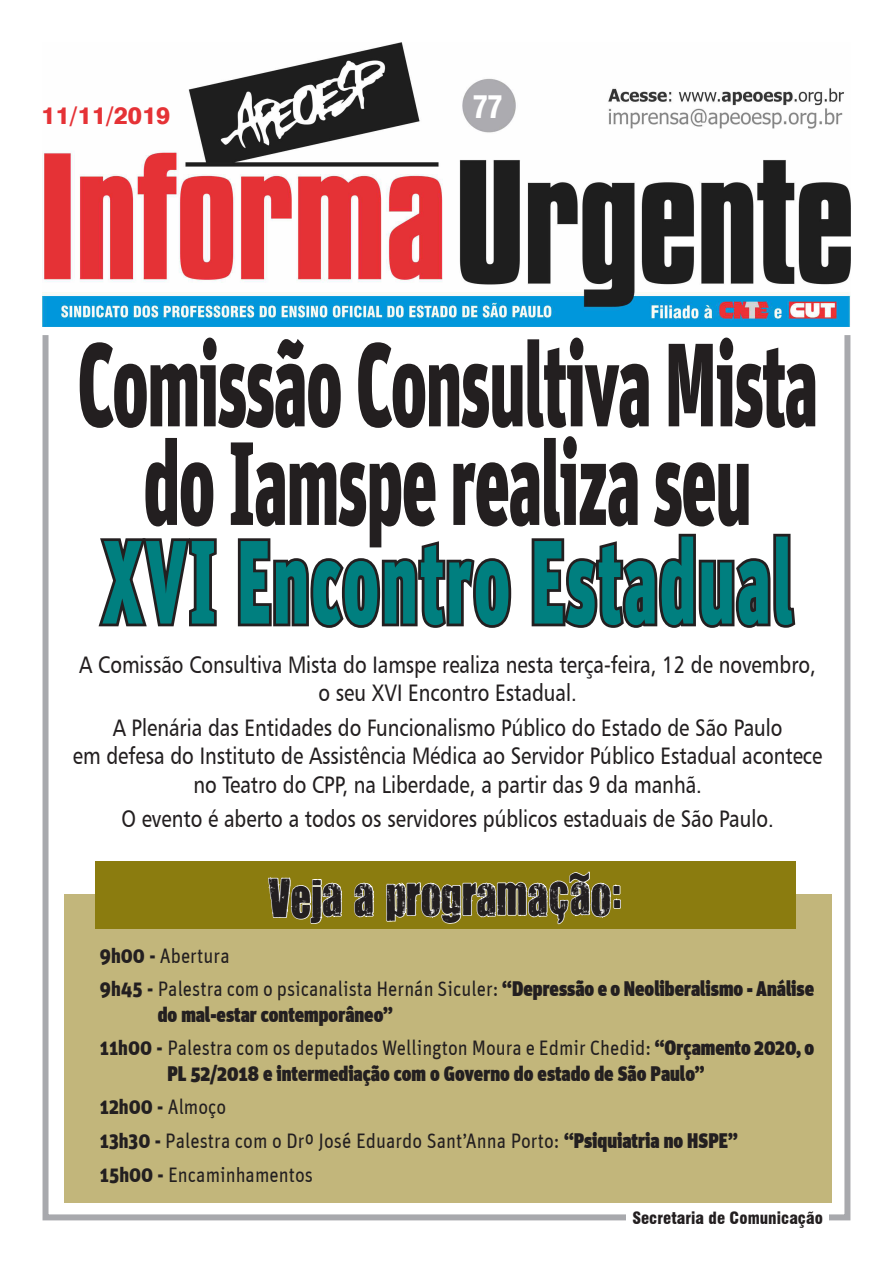
<style>
.page{position:relative;width:893px;height:1263px;background:#fff}
.page>*{position:absolute;margin:0;border:0;box-sizing:border-box;transform-origin:0 0}
.Título{font:900 118.35px/98.6px "Unit";letter-spacing:-.025em;color:#231f20;text-align:center;scale:.6 1}
.Corpo_do_texto{font:45px "You Are Loved";color:#231f20}
.t1{font:800 33px "Swiss 721 BT";color:#fff;scale:.75 1}
.Corpo_do_texto-2{font:800 24px "Swiss 721 BT";color:#e53236}
.Corpo_do_texto-3{font:23.85px/28.7px "Humanist 777 BT Roman B";color:#231f20;text-align:center;scale:.83 1}
.Textobox{font:900 21px/25.2px "Unit";color:#231f20;scale:.9 1}
.Textobox-2{font:21px "Unit";color:#231f20;scale:.9 1}
.Textobox-3{font:900 21px "Unit";color:#231f20;scale:.9 1}
.t2{font:900 condensed 16.5px "Swiss 721 BT";color:#231f20}
.s1{color:#007f7f}
.s2{font-weight:900}
.s3{font-style:inherit}
.s4{font-weight:400}
</style>
<div class="page">
<div style="left:64px;top:895px;width:767px;height:308px;background:#c2b67b"></div>
<div style="left:43px;top:332px;width:807px;height:888px;border:6px solid #a8a9ad"></div>
<img style="left:43px;top:42px;width:807px;height:285px">
<div style="left:627px;top:1210px;width:202px;height:18px;background:#fff"></div>
<svg style="left:98px;top:538px;width:119px;height:89px"></svg>
<svg style="left:237px;top:538px;width:275px;height:90px"></svg>
<svg style="left:531px;top:533px;width:265px;height:95px"></svg>
<div style="left:95px;top:862px;width:700px;height:67px;background:#8b7c0f"></div>
<svg style="left:268px;top:877px;width:74px;height:47px"></svg>
<svg style="left:354px;top:882px;width:20px;height:36px"></svg>
<svg style="left:386px;top:871px;width:235px;height:54px"></svg>
<p class="Corpo_do_texto-2" style="left:41px;top:101px;width:131px">11/11/2019</p>
<p class="t1" style="left:473px;top:86px;width:40px">77</p>
<p class="Título" style="left:77px;top:333px;width:1237px">Comissão Consultiva Mista do Iamspe realiza seu<br><span class="s1">XVI Encontro Estadual</span></p>
<p class="Corpo_do_texto-3" style="left:79px;top:649px;width:889px">A Comissão Consultiva Mista do Iamspe realiza nesta terça-feira, 12 de novembro, o seu XVI Encontro Estadual.</p>
<p class="Corpo_do_texto-3" style="left:73px;top:712px;width:905px">A Plenária das Entidades do Funcionalismo Público do Estado de São Paulo<br>em defesa do Instituto de Assistência Médica ao Servidor Público Estadual acontece no Teatro do CPP, na Liberdade, a partir das 9 da manhã.</p>
<p class="Corpo_do_texto-3" style="left:121px;top:804px;width:788px">O evento é aberto a todos os servidores públicos estaduais de São Paulo.</p>
<p class="Corpo_do_texto" style="left:268px;top:866px;width:357px">Veja a programação:</p>
<p class="Textobox-2" style="left:100px;top:943px;width:146px"><span class="s2">9h00 -</span> Abertura</p>
<p class="Textobox" style="left:158px;top:976px;width:731px;text-indent:-58px"><span class="s3">9h45 -</span> <span class="s4">Palestra com o psicanalista Hernán Siculer:</span> “Depressão e o Neoliberalismo - Análise do mal-estar contemporâneo”</p>
<p class="Textobox" style="left:167px;top:1035px;width:720px;text-indent:-67px"><span class="s3">11h00 -</span> <span class="s4">Palestra com os deputados Wellington Moura e Edmir Chedid:</span> “Orçamento 2020, o<br>PL 52/2018 e intermediação com o Governo do estado de São Paulo”</p>
<p class="Textobox-3" style="left:100px;top:1094px;width:142px">12h00 - <span class="s4">Almoço</span></p>
<p class="Textobox-2" style="left:100px;top:1128px;width:710px"><span class="s2">13h30 -</span> Palestra com o Drº José Eduardo Sant’Anna Porto: <span class="s2">“Psiquiatria no HSPE”</span></p>
<p class="Textobox-2" style="left:100px;top:1162px;width:238px"><span class="s2">15h00 -</span> Encaminhamentos</p>
<p class="t2" style="left:632px;top:1208px;width:192px">Secretaria de Comunicação</p>
</div>
